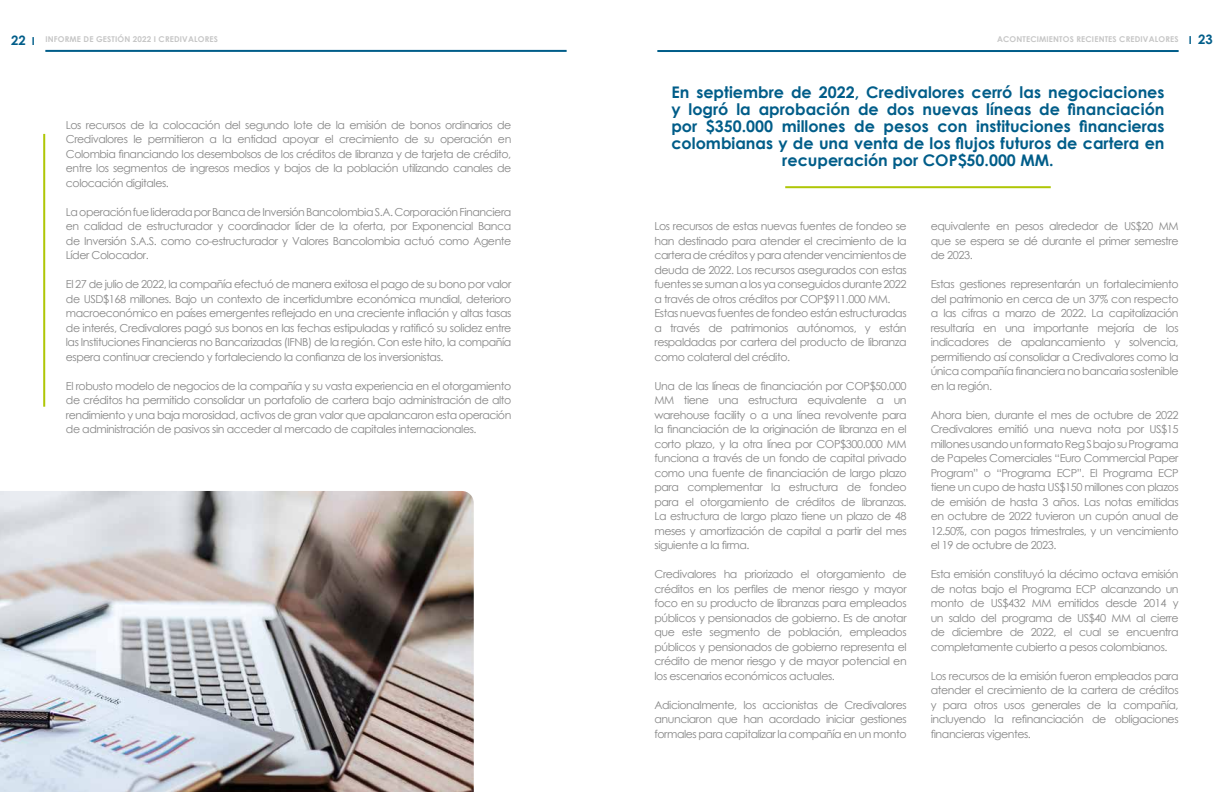
<style>
.page{position:relative;width:1224px;height:792px;background:#fff}
.page>*{position:absolute;margin:0;border:0;box-sizing:border-box;transform-origin:0 0}
.t1{font:700 16px/17px "Century Gothic";color:#005d89;text-align:center}
.t2{font:11px/14.5px "Century Gothic";letter-spacing:-.04em;color:#878787;text-align:justify}
.t3{font:700 8px "Century Gothic";letter-spacing:.02em;color:#c6c6c6}
.s1{font-size:13px;color:#005d89}
.s2{font-size:11px;color:#005d89}
</style>
<div class="page">
<hr style="left:657px;top:50px;width:522px;height:2px;background:#005d89">
<hr style="left:45px;top:50px;width:522px;height:2px;background:#005d89">
<hr style="left:43px;top:134px;width:2px;height:273px;background:#afc605">
<hr style="left:785px;top:186px;width:266px;height:2px;background:#afc605">
<img style="left:0;top:491px;width:474px;height:301px">
<p class="t3" style="left:11px;top:33px;width:208px"><span class="s1">22</span> <span class="s2">I</span> INFORME DE GESTIÓN 2022 I CREDIVALORES</p>
<p class="t3" style="left:997px;top:33px;width:217px">ACONTECIMIENTOS RECIENTES CREDIVALORES <span class="s2">I</span> <span class="s1">23</span></p>
<p class="t2" style="left:66px;top:117px;width:447px">Los recursos de la colocación del segundo lote de la emisión de bonos ordinarios de Credivalores le permitieron a la entidad apoyar el crecimiento de su operación en Colombia financiando los desembolsos de los créditos de libranza y de tarjeta de crédito, entre los segmentos de ingresos medios y bajos de la población utilizando canales de colocación digitales.</p>
<p class="t2" style="left:66px;top:204px;width:447px">La operación fue liderada por Banca de Inversión Bancolombia S.A. Corporación Financiera en calidad de estructurador y coordinador líder de la oferta, por Exponencial Banca de Inversión S.A.S. como co-estructurador y Valores Bancolombia actuó como Agente Líder Colocador.</p>
<p class="t2" style="left:66px;top:277px;width:447px">El 27 de julio de 2022, la compañía efectuó de manera exitosa el pago de su bono por valor de USD$168 millones. Bajo un contexto de incertidumbre económica mundial, deterioro macroeconómico en países emergentes reflejado en una creciente inflación y altas tasas de interés, Credivalores pagó sus bonos en las fechas estipuladas y ratificó su solidez entre las Instituciones Financieras no Bancarizadas (IFNB) de la región. Con este hito, la compañía espera continuar creciendo y fortaleciendo la confianza de los inversionistas.</p>
<p class="t2" style="left:66px;top:378px;width:447px">El robusto modelo de negocios de la compañía y su vasta experiencia en el otorgamiento de créditos ha permitido consolidar un portafolio de cartera bajo administración de alto rendimiento y una baja morosidad, activos de gran valor que apalancaron esta operación de administración de pasivos sin acceder al mercado de capitales internacionales.</p>
<p class="t1" style="left:671px;top:83px;width:495px">En septiembre de 2022, Credivalores cerró las negociaciones y logró la aprobación de dos nuevas líneas de financiación por $350.000 millones de pesos con instituciones financieras colombianas y de una venta de los flujos futuros de cartera en recuperación por COP$50.000 MM.</p>
<p class="t2" style="left:655px;top:219px;width:254px;text-align:left">Los recursos de estas nuevas fuentes de fondeo se han destinado para atender el crecimiento de la cartera de créditos y para atender vencimientos de deuda de 2022. Los recursos asegurados con estas fuentes se suman a los ya conseguidos durante 2022 a través de otros créditos por COP$911.000 MM.<br>Estas nuevas fuentes de fondeo están estructuradas a través de patrimonios autónomos, y están respaldadas por cartera del producto de libranza como colateral del crédito.</p>
<p class="t2" style="left:655px;top:378px;width:254px">Una de las líneas de financiación por COP$50.000<br>MM tiene una estructura equivalente a un warehouse facility o a una línea revolvente para la financiación de la originación de libranza en el corto plazo, y la otra línea por COP$300.000 MM funciona a través de un fondo de capital privado como una fuente de financiación de largo plazo para complementar la estructura de fondeo para el otorgamiento de créditos de libranzas.<br>La estructura de largo plazo tiene un plazo de 48 meses y amortización de capital a partir del mes siguiente a la firma.</p>
<p class="t2" style="left:655px;top:567px;width:254px">Credivalores ha priorizado el otorgamiento de créditos en los perfiles de menor riesgo y mayor foco en su producto de libranzas para empleados públicos y pensionados de gobierno. Es de anotar que este segmento de población, empleados públicos y pensionados de gobierno representa el crédito de menor riesgo y de mayor potencial en los escenarios económicos actuales.</p>
<p class="t2" style="left:655px;top:697px;width:254px">Adicionalmente, los accionistas de Credivalores anunciaron que han acordado iniciar gestiones formales para capitalizar la compañía en un monto</p>
<p class="t2" style="left:931px;top:219px;width:249px">equivalente en pesos alrededor de US$20 MM que se espera se dé durante el primer semestre de 2023.</p>
<p class="t2" style="left:931px;top:277px;width:249px">Estas gestiones representarán un fortalecimiento del patrimonio en cerca de un 37% con respecto a las cifras a marzo de 2022. La capitalización resultaría en una importante mejoría de los indicadores de apalancamiento y solvencia, permitiendo así consolidar a Credivalores como la única compañía financiera no bancaria sostenible en la región.</p>
<p class="t2" style="left:931px;top:407px;width:249px">Ahora bien, durante el mes de octubre de 2022<br>Credivalores emitió una nueva nota por US$15 millones usando un formato Reg S bajo su Programa de Papeles Comerciales “Euro Commercial Paper Program” o “Programa ECP”. El Programa ECP tiene un cupo de hasta US$150 millones con plazos de emisión de hasta 3 años. Las notas emitidas en octubre de 2022 tuvieron un cupón anual de 12.50%, con pagos trimestrales, y un vencimiento el 19 de octubre de 2023.</p>
<p class="t2" style="left:931px;top:567px;width:249px">Esta emisión constituyó la décimo octava emisión de notas bajo el Programa ECP alcanzando un monto de US$432 MM emitidos desde 2014 y un saldo del programa de US$40 MM al cierre de diciembre de 2022, el cual se encuentra completamente cubierto a pesos colombianos.</p>
<p class="t2" style="left:931px;top:668px;width:249px">Los recursos de la emisión fueron empleados para atender el crecimiento de la cartera de créditos y para otros usos generales de la compañía, incluyendo la refinanciación de obligaciones financieras vigentes.</p>
</div>
